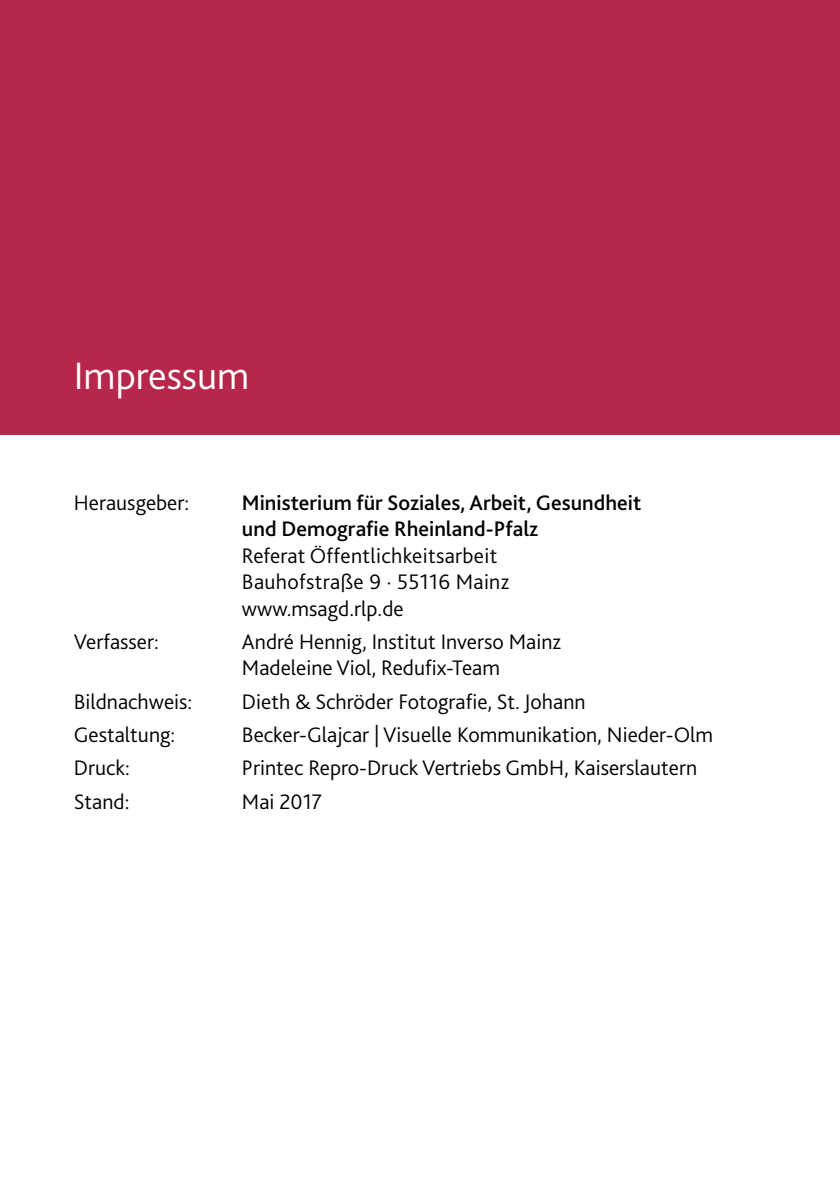
<style>
.page{position:relative;width:840px;height:1191px;background:#fff}
.page>*{position:absolute;margin:0;border:0;box-sizing:border-box;transform-origin:0 0}
.t1{font:300 40px "Bliss 2";color:#fff}
.t2{font:300 22px/26.4px "Bliss 2";color:#000}
.t3{font:500 22px/26.4px "Bliss 2";color:#000}
</style>
<div class="page">
<div style="left:0;top:0;width:839px;height:434px;background:#b7274c"></div>
<h1 class="t1" style="left:74px;top:351px;width:177px">Impressum</h1>
<p class="t2" style="left:74px;top:489px;width:117px">Herausgeber:</p>
<p class="t3" style="left:242px;top:489px;width:400px">Ministerium für Soziales, Arbeit, Gesundheit und Demografie Rheinland-Pfalz</p>
<p class="t2" style="left:242px;top:542px;width:268px">Referat Öffentlichkeitsarbeit<br>Bauhofstraße 9 · 55116 Mainz www.msagd.rlp.de</p>
<p class="t2" style="left:74px;top:628px;width:87px">Verfasser:</p>
<p class="t2" style="left:242px;top:628px;width:320px">André Hennig, Institut Inverso Mainz<br>Madeleine Viol, Redufix-Team</p>
<p class="t2" style="left:74px;top:687px;width:120px">Bildnachweis:</p>
<p class="t2" style="left:242px;top:687px;width:345px">Dieth &amp; Schröder Fotografie, St. Johann</p>
<p class="t2" style="left:74px;top:721px;width:103px">Gestaltung:</p>
<p class="t2" style="left:242px;top:721px;width:472px">Becker-Glajcar | Visuelle Kommunikation, Nieder-Olm</p>
<p class="t2" style="left:74px;top:754px;width:58px">Druck:</p>
<p class="t2" style="left:242px;top:754px;width:456px">Printec Repro-Druck Vertriebs GmbH, Kaiserslautern</p>
<p class="t2" style="left:74px;top:787px;width:57px">Stand:</p>
<p class="t2" style="left:242px;top:787px;width:82px">Mai 2017</p>
</div>
